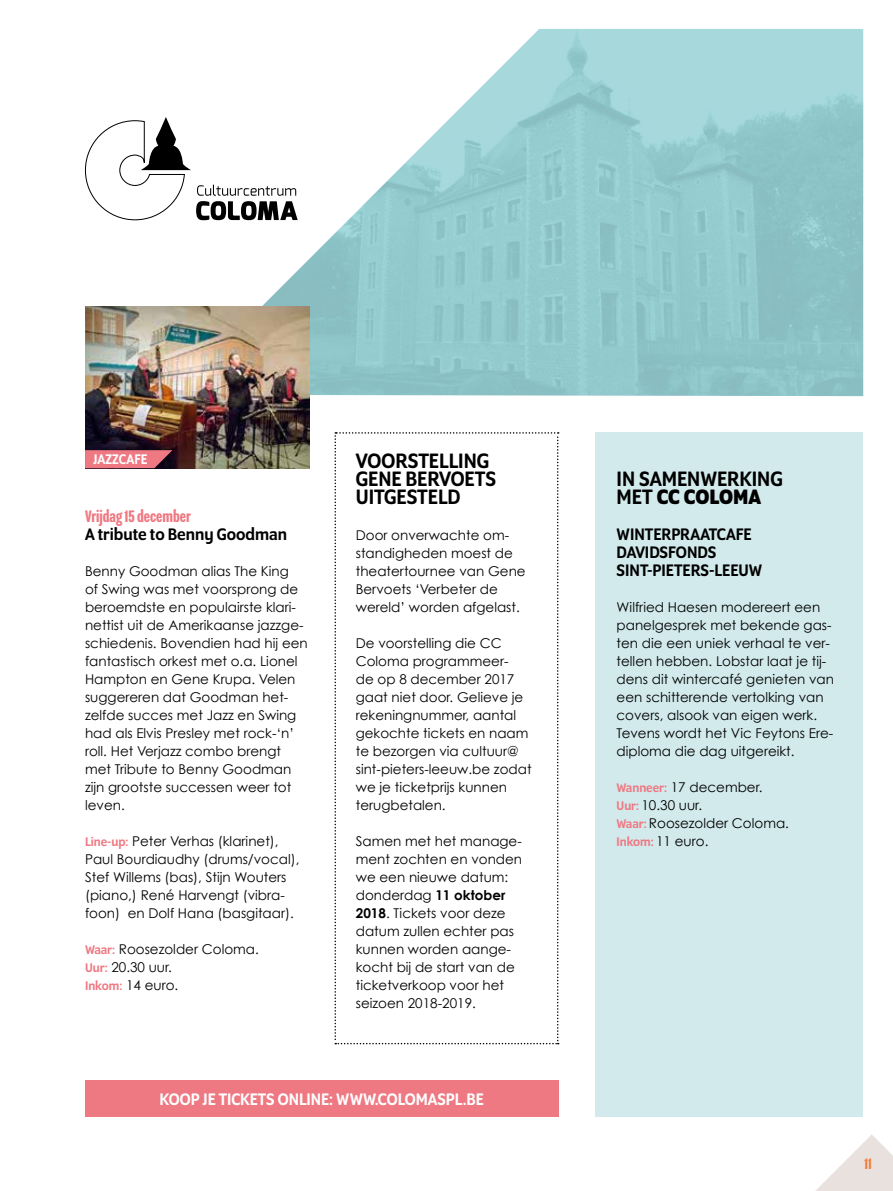
<style>
.page{position:relative;width:893px;height:1191px;background:#fff}
.page>*{position:absolute;margin:0;border:0;box-sizing:border-box;transform-origin:0 0}
.t1{font:500 22.5px/18px "Program OT";color:#000}
.t2{font:500 18px/18px "Program OT";color:#000}
.t3{font:500 18px "Program OT";color:#fff}
.t4{font:500 18px "Program Nar OT";color:#ef7983}
.t5{font:500 16.5px "Program Nar OT";color:#f07f3c}
.t6{font:500 15px "Program OT";color:#fff}
.t7{font:13.5px/18px "Century Gothic";color:#000}
.s1{font-family:"Program OT";font-weight:500;color:#ef7983}
.s2{font-weight:700}
</style>
<div class="page">
<svg style="left:815px;top:1135px;width:78px;height:56px"></svg>
<div style="left:595px;top:432px;width:268px;height:684px;background:#d2eaec"></div>
<div style="left:85px;top:1080px;width:473px;height:36px;background:#ef7983"></div>
<img style="left:262px;top:29px;width:601px;height:367px">
<img style="left:85px;top:306px;width:224px;height:162px">
<svg style="left:85px;top:450px;width:87px;height:18px;background:#d76c77"></svg>
<svg style="left:85px;top:117px;width:213px;height:104px"></svg>
<svg style="left:334px;top:432px;width:225px;height:612px"></svg>
<p class="t6" style="left:94px;top:451px;width:55px">JAZZCAFE</p>
<h2 class="t4" style="left:85px;top:506px;width:107px">Vrijdag 15 december</h2>
<h2 class="t2" style="left:85px;top:525px;width:203px">A tribute to Benny Goodman</h2>
<p class="t7" style="left:85px;top:562px;width:224px">Benny Goodman alias The King<br>of Swing was met voorsprong de beroemdste en populairste klari&shy;nettist uit de Amerikaanse jazzge&shy;schiedenis. Bovendien had hij een fantastisch orkest met o.a. Lionel<br>Hampton en Gene Krupa. Velen suggereren dat Goodman het&shy;zelfde succes met Jazz en Swing had als Elvis Presley met rock-‘n’ roll. Het Verjazz combo brengt met Tribute to Benny Goodman zijn grootste successen weer tot leven.</p>
<p class="t7" style="left:85px;top:832px;width:216px"><span class="s1">Line-up:</span> Peter Verhas (klarinet), Paul Bourdiaudhy (drums/vocal), Stef Willems (bas), Stijn Wouters (piano,) René Harvengt (vibra&shy;foon) en Dolf Hana (basgitaar).</p>
<p class="t7" style="left:85px;top:940px;width:175px"><span class="s1">Waar:</span> Roosezolder Coloma.<br><span class="s1">Uur:</span> 20.30 uur.<br><span class="s1">Inkom:</span> 14 euro.</p>
<h1 class="t1" style="left:356px;top:452px;width:142px">VOORSTELLING<br>GENE BERVOETS<br>UITGESTELD</h1>
<p class="t7" style="left:356px;top:526px;width:171px">Door onverwachte om&shy;standigheden moest de theatertournee van Gene<br>Bervoets ‘Verbeter de wereld’ worden afgelast.</p>
<p class="t7" style="left:356px;top:634px;width:177px">De voorstelling die CC<br>Coloma programmeer-<br>de op 8 december 2017 gaat niet door. Gelieve je rekeningnummer, aantal gekochte tickets en naam te bezorgen via cultuur@ sint-pieters-leeuw.be zodat we je ticketprijs kunnen terugbetalen.</p>
<p class="t7" style="left:356px;top:832px;width:168px">Samen met het manage&shy;ment zochten en vonden we een nieuwe datum: donderdag <span class="s2">11 oktober<br>2018</span>. Tickets voor deze datum zullen echter pas kunnen worden aange&shy;kocht bij de start van de ticketverkoop voor het seizoen 2018-2019.</p>
<h2 class="t3" style="left:160px;top:1089px;width:326px">KOOP JE TICKETS ONLINE: WWW.COLOMASPL.BE</h2>
<h1 class="t1" style="left:617px;top:470px;width:168px">IN SAMENWERKING<br>MET <span class="s2">CC COLOMA</span></h1>
<h2 class="t2" style="left:617px;top:525px;width:147px">WINTERPRAATCAFE<br>DAVIDSFONDS<br>SINT-PIETERS-LEEUW</h2>
<p class="t7" style="left:617px;top:598px;width:219px">Wilfried Haesen modereert een panelgesprek met bekende gas&shy;ten die een uniek verhaal te ver&shy;tellen hebben. Lobstar laat je tij&shy;dens dit wintercafé genieten van een schitterende vertolking van covers, alsook van eigen werk.<br>Tevens wordt het Vic Feytons Ere&shy;diploma die dag uitgereikt.</p>
<p class="t7" style="left:617px;top:778px;width:174px"><span class="s1">Wanneer:</span> 17 december.<br><span class="s1">Uur:</span> 10.30 uur.<br><span class="s1">Waar:</span> Roosezolder Coloma.<br><span class="s1">Inkom:</span> 11 euro.</p>
<p class="t5" style="left:864px;top:1154px;width:9px">11</p>
</div>
